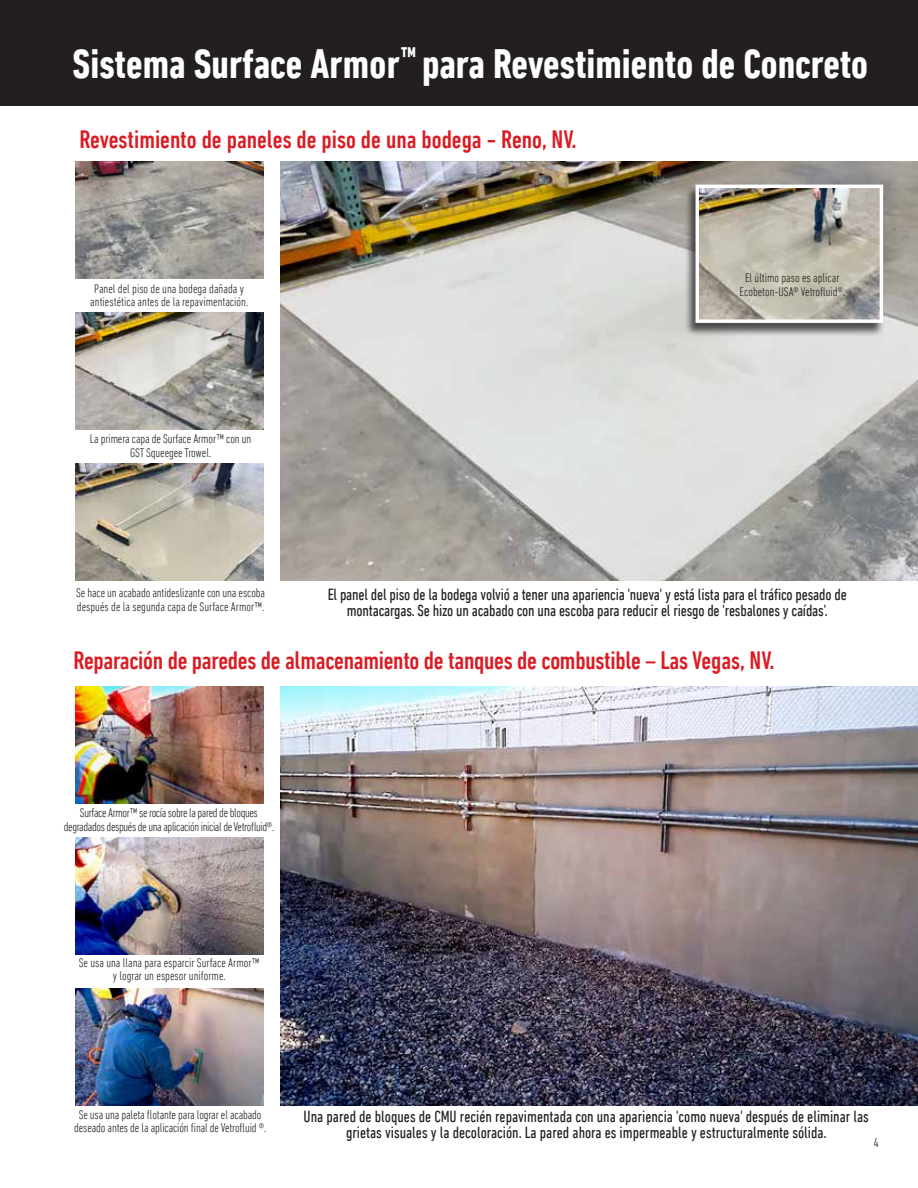
<style>
.page{position:relative;width:918px;height:1188px;background:#fff}
.page>*{position:absolute;margin:0;border:0;box-sizing:border-box;transform-origin:0 0}
.t1{font:700 condensed 42px "DIN Next LT Pro";color:#fff}
.t2{font:500 condensed 25.65px "DIN Next LT Pro";letter-spacing:-.01em;color:#da1d24}
.t3{font:condensed 16.5px/16.5px "DIN Next LT Pro";color:#231f20;text-align:center}
.t4{font:300 condensed 13.5px "DIN Next LT Pro";color:#231f20}
.t5{font:300 condensed 12.75px/13.5px "DIN Next LT Pro";letter-spacing:-.01em;color:#231f20;text-align:center}
.t6{font:300 condensed 12.75px/13.5px "DIN Next LT Pro";letter-spacing:-.03em;color:#231f20;text-align:center}
</style>
<div class="page">
<img style="left:76px;top:988px;width:187px;height:117px">
<img style="left:76px;top:686px;width:187px;height:117px">
<img style="left:76px;top:837px;width:187px;height:117px">
<img style="left:281px;top:686px;width:637px;height:419px">
<img style="left:281px;top:162px;width:637px;height:419px">
<img style="left:76px;top:313px;width:187px;height:117px">
<img style="left:76px;top:464px;width:187px;height:117px">
<img style="left:76px;top:162px;width:187px;height:116px">
<div style="left:0;top:0;width:918px;height:106px;background:#231f20"></div>
<div style="left:684px;top:185px;width:201px;height:152px;background:#231f20;opacity:.75"></div>
<img style="left:700px;top:189px;width:179px;height:130px">
<div style="left:696px;top:185px;width:187px;height:138px;border:3px solid #fff"></div>
<h1 class="t1" style="left:73px;top:40px;width:797px">Sistema Surface Armor<sup>™</sup> para Revestimiento de Concreto</h1>
<h2 class="t2" style="left:79px;top:125px;width:499px">Revestimiento de paneles de piso de una bodega - Reno, NV.</h2>
<p class="t5" style="left:90px;top:281px;width:159px">Panel del piso de una bodega dañada y antiestética antes de la repavimentación.</p>
<p class="t5" style="left:90px;top:432px;width:163px">La primera capa de Surface Armor™ con un<br>GST Squeegee Trowel.</p>
<p class="t5" style="left:740px;top:271px;width:107px">El último paso es aplicar<br>Ecobeton-USA® Vetrofluid®.</p>
<p class="t5" style="left:76px;top:586px;width:191px;text-align:left">Se hace un acabado antideslizante con una escoba después de la segunda capa de Surface Armor™.</p>
<p class="t3" style="left:328px;top:586px;width:521px">El panel del piso de la bodega volvió a tener una apariencia 'nueva' y está lista para el tráfico pesado de montacargas. Se hizo un acabado con una escoba para reducir el riesgo de 'resbalones y caídas'.</p>
<h2 class="t2" style="left:73px;top:646px;width:703px">Reparación de paredes de almacenamiento de tanques de combustible – Las Vegas, NV.</h2>
<p class="t6" style="left:64px;top:806px;width:212px">Surface Armor™ se rocía sobre la pared de bloques degradados después de una aplicación inicial de Vetrofluid®.</p>
<p class="t5" style="left:79px;top:955px;width:182px">Se usa una llana para esparcir Surface Armor™ y lograr un espesor uniforme.</p>
<p class="t5" style="left:74px;top:1108px;width:194px">Se usa una paleta flotante para lograr el acabado deseado antes de la aplicación final de Vetrofluid ®.</p>
<p class="t3" style="left:304px;top:1108px;width:567px">Una pared de bloques de CMU recién repavimentada con una apariencia 'como nueva' después de eliminar las grietas visuales y la decoloración. La pared ahora es impermeable y estructuralmente sólida.</p>
<p class="t4" style="left:874px;top:1135px;width:7px">4</p>
</div>
